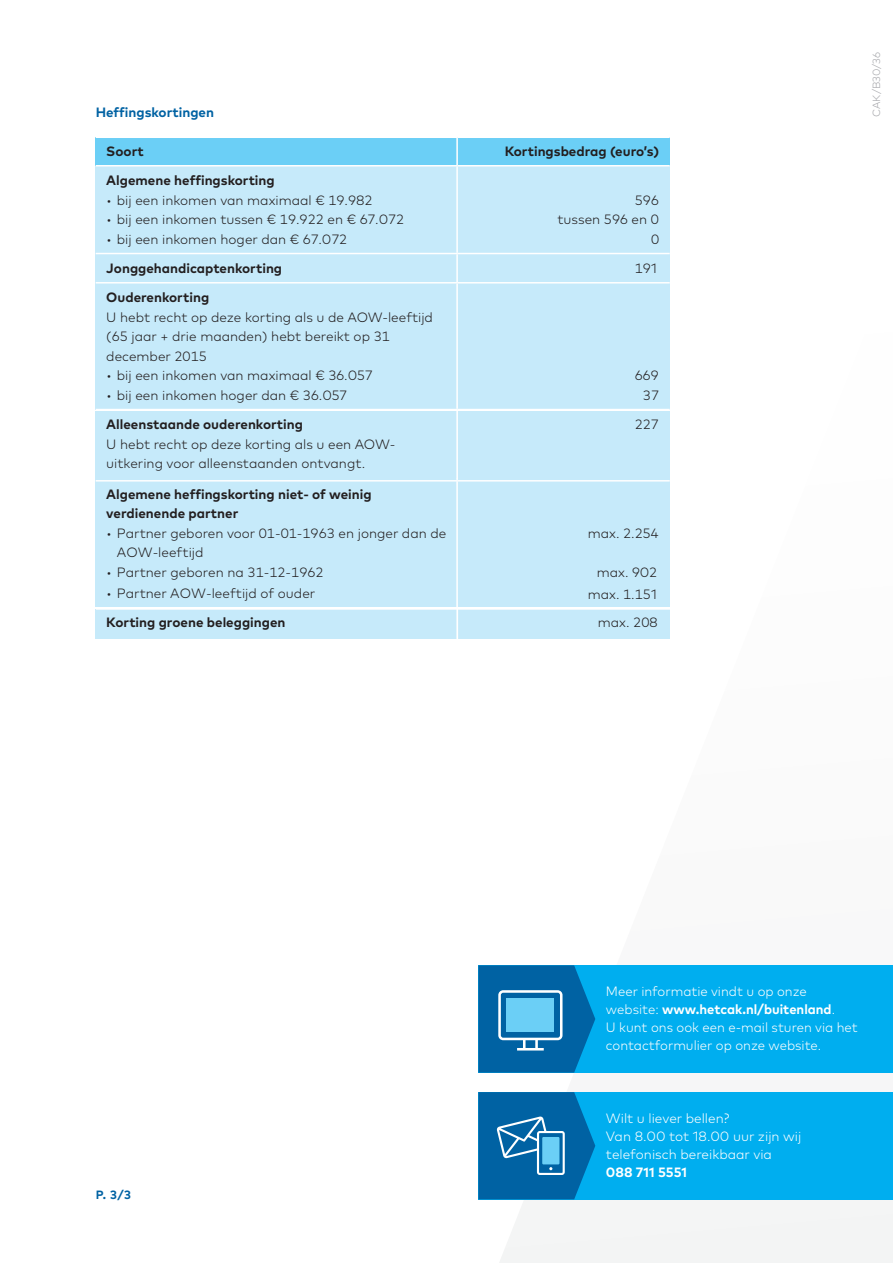
<style>
.page{position:relative;width:893px;height:1263px;background:#fff}
.page>*{position:absolute;margin:0;border:0;box-sizing:border-box;transform-origin:0 0}
.t1{font:300 13.5px/19.5px "Mark Pro";color:#231f20}
.t2{font:700 13.5px/19.5px "Mark Pro";color:#231f20}
._08___TOOLTIP_broodt{font:300 13.5px/18px "Mark Pro";color:#fff}
._04___tussenkopje{font:700 13.5px "Mark Pro";color:#0062a3}
._08___TOOLTIP_broodt-2{font:700 13.5px "Mark Pro";color:#fff}
.t3{font:700 12px "Mark Pro";color:#0062a3}
.t4{font:300 10.5px "Mark Pro";color:#a8a9ad}
.s1{font-weight:700}
</style>
<div class="page">
<svg style="left:499px;top:479px;width:394px;height:784px"></svg>
<div style="left:478px;top:1092px;width:415px;height:107px;background:#00aeef"></div>
<div style="left:478px;top:965px;width:415px;height:108px;background:#00aeef"></div>
<svg style="left:478px;top:965px;width:117px;height:108px;background:#1a7fb9"></svg>
<div style="left:96px;top:137px;width:361px;height:29px;background:#6bcff6"></div>
<div style="left:457px;top:137px;width:213px;height:29px;background:#6bcff6"></div>
<div style="left:96px;top:166px;width:361px;height:88px;background:#c6eafa"></div>
<div style="left:96px;top:254px;width:361px;height:29px;background:#c6eafa"></div>
<div style="left:96px;top:283px;width:361px;height:127px;background:#c6eafa"></div>
<div style="left:96px;top:411px;width:361px;height:68px;background:#c6eafa"></div>
<div style="left:96px;top:609px;width:361px;height:29px;background:#c6eafa"></div>
<div style="left:457px;top:166px;width:213px;height:88px;background:#c6eafa"></div>
<div style="left:457px;top:254px;width:213px;height:29px;background:#c6eafa"></div>
<div style="left:457px;top:283px;width:213px;height:127px;background:#c6eafa"></div>
<div style="left:457px;top:411px;width:213px;height:68px;background:#c6eafa"></div>
<div style="left:457px;top:609px;width:213px;height:29px;background:#c6eafa"></div>
<hr style="left:96px;top:137px;width:361px;height:1px;background:#fff">
<hr style="left:457px;top:137px;width:213px;height:1px;background:#fff">
<hr style="left:96px;top:165px;width:361px;height:2px;background:#fff">
<hr style="left:96px;top:253px;width:361px;height:1px;background:#fff">
<hr style="left:96px;top:282px;width:361px;height:2px;background:#fff">
<hr style="left:96px;top:409px;width:361px;height:1px;background:#fff">
<hr style="left:96px;top:608px;width:361px;height:2px;background:#fff">
<hr style="left:457px;top:165px;width:213px;height:2px;background:#fff">
<hr style="left:457px;top:253px;width:213px;height:1px;background:#fff">
<hr style="left:457px;top:282px;width:213px;height:2px;background:#fff">
<hr style="left:457px;top:409px;width:213px;height:1px;background:#fff">
<hr style="left:457px;top:608px;width:213px;height:2px;background:#fff">
<hr style="left:456px;top:138px;width:2px;height:27px;background:#fff">
<hr style="left:456px;top:167px;width:2px;height:86px;background:#fff">
<hr style="left:456px;top:254px;width:2px;height:28px;background:#fff">
<hr style="left:456px;top:411px;width:2px;height:68px;background:#fff">
<hr style="left:456px;top:609px;width:2px;height:30px;background:#fff">
<svg style="left:478px;top:1092px;width:117px;height:107px;background:#1275b2"></svg>
<div style="left:96px;top:480px;width:361px;height:127px;background:#c6eafa"></div>
<div style="left:457px;top:480px;width:213px;height:127px;background:#c6eafa"></div>
<hr style="left:456px;top:284px;width:2px;height:125px;background:#fff">
<hr style="left:456px;top:481px;width:2px;height:126px;background:#fff">
<hr style="left:457px;top:480px;width:213px;height:2px;background:#fff">
<hr style="left:96px;top:480px;width:361px;height:2px;background:#fff">
<p class="_04___tussenkopje" style="left:96px;top:102px;width:120px">Heffingskortingen</p>
<p class="t2" style="left:106px;top:140px;width:39px">Soort</p>
<p class="t2" style="left:505px;top:140px;width:156px">Kortingsbedrag (euro’s)</p>
<p class="t2" style="left:106px;top:170px;width:170px">Algemene heffingskorting</p>
<p class="t1" style="left:106px;top:189px;width:268px">• bij een inkomen van maximaal € 19.982</p>
<p class="t1" style="left:635px;top:189px;width:25px">596</p>
<p class="t1" style="left:106px;top:209px;width:299px">• bij een inkomen tussen € 19.922 en € 67.072</p>
<p class="t1" style="left:557px;top:209px;width:103px">tussen 596 en 0</p>
<p class="t1" style="left:106px;top:228px;width:242px">• bij een inkomen hoger dan € 67.072</p>
<p class="t1" style="left:651px;top:228px;width:10px">0</p>
<p class="t2" style="left:106px;top:257px;width:177px">Jonggehandicaptenkorting</p>
<p class="t1" style="left:635px;top:257px;width:23px">191</p>
<p class="t2" style="left:106px;top:287px;width:104px">Ouderenkorting</p>
<p class="t1" style="left:106px;top:306px;width:328px">U hebt recht op deze korting als u de AOW-leeftijd</p>
<p class="t1" style="left:106px;top:326px;width:285px">(65 jaar + drie maanden) hebt bereikt op 31</p>
<p class="t1" style="left:106px;top:345px;width:102px">december 2015</p>
<p class="t1" style="left:106px;top:365px;width:268px">• bij een inkomen van maximaal € 36.057</p>
<p class="t1" style="left:635px;top:365px;width:25px">669</p>
<p class="t1" style="left:106px;top:384px;width:242px">• bij een inkomen hoger dan € 36.057</p>
<p class="t1" style="left:643px;top:384px;width:18px">37</p>
<p class="t2" style="left:106px;top:413px;width:198px">Alleenstaande ouderenkorting</p>
<p class="t1" style="left:635px;top:413px;width:25px">227</p>
<p class="t1" style="left:106px;top:433px;width:290px">U hebt recht op deze korting als u een AOW-</p>
<p class="t1" style="left:106px;top:452px;width:260px">uitkering voor alleenstaanden ontvangt.</p>
<p class="t2" style="left:106px;top:483px;width:267px">Algemene heffingskorting niet- of weinig verdienende partner</p>
<p class="t1" style="left:117px;top:522px;width:331px;text-indent:-11px">• Partner geboren voor 01-01-1963 en jonger dan de<br>AOW-leeftijd</p>
<p class="t1" style="left:106px;top:561px;width:219px">• Partner geboren na 31-12-1962</p>
<p class="t1" style="left:106px;top:582px;width:211px">• Partner AOW-leeftijd of ouder</p>
<p class="t1" style="left:588px;top:522px;width:72px">max. 2.254</p>
<p class="t1" style="left:588px;top:560px;width:71px;line-height:22.5px;text-align:right">max. 902 max. 1.151</p>
<p class="t2" style="left:106px;top:611px;width:181px">Korting groene beleggingen</p>
<p class="t1" style="left:598px;top:611px;width:61px">max. 208</p>
<p class="t4" style="left:868px;top:117px;width:67px;rotate:-90deg">CAK/B30/36</p>
<p class="t3" style="left:96px;top:1186px;width:37px">P. 3/3</p>
<p class="_08___TOOLTIP_broodt" style="left:606px;top:981px;width:253px">Meer informatie vindt u op onze website: <span class="s1">www.hetcak.nl/buitenland</span>.<br>U kunt ons ook een e-mail sturen via het contactformulier op onze website.</p>
<p class="_08___TOOLTIP_broodt" style="left:606px;top:1108px;width:125px">Wilt u liever bellen?</p>
<p class="_08___TOOLTIP_broodt" style="left:606px;top:1126px;width:197px">Van 8.00 tot 18.00 uur zijn wij</p>
<p class="_08___TOOLTIP_broodt" style="left:606px;top:1144px;width:167px">telefonisch bereikbaar via</p>
<p class="_08___TOOLTIP_broodt-2" style="left:606px;top:1161px;width:83px">088 711 5551</p>
</div>
